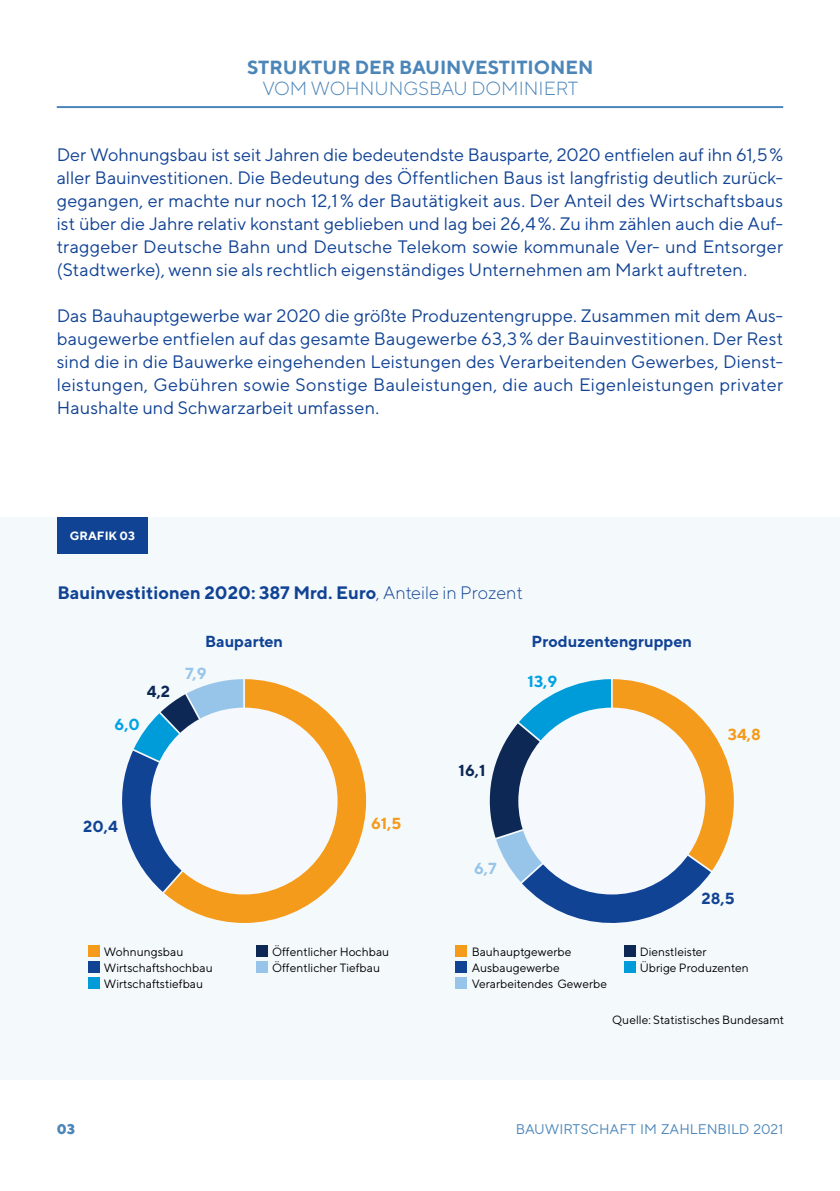
<style>
.page{position:relative;width:840px;height:1191px;background:#fff}
.page>*{position:absolute;margin:0;border:0;box-sizing:border-box;transform-origin:0 0}
.t1{font:700 19px "TT Norms";color:#4c86b9}
.t2{font:300 19px "TT Norms";color:#4c86b9}
.t3{font:18px/23px "TT Norms";letter-spacing:.005em;color:#114395;text-align:justify}
.t4{font:700 18px "TT Norms";color:#114395}
.t5{font:700 16px "TT Norms";color:#114395}
.t6{font:700 16px "TT Norms";color:#f59b1b}
.t7{font:700 16px "TT Norms";color:#00a2e4}
.t8{font:700 16px "TT Norms";color:#0e2855}
.t9{font:700 16px "TT Norms";color:#96c5e9}
.t10{font:14px "TT Norms";color:#4c86b9}
.t11{font:800 14px "TT Norms";color:#4c86b9}
.t12{font:12px/16px "TT Norms";color:#000}
.t13{font:700 12px "TT Norms";color:#fff}
.s1{font-weight:300}
</style>
<div class="page">
<div style="left:0;top:517px;width:839px;height:562px;background:#f4f9fc"></div>
<div style="left:57px;top:517px;width:90px;height:37px;background:#114395"></div>
<hr style="left:57px;top:106px;width:725px;height:2px;background:#4c86b9">
<div style="left:88px;top:945px;width:11px;height:12px;background:#f59b1b"></div>
<div style="left:88px;top:961px;width:11px;height:12px;background:#114395"></div>
<div style="left:88px;top:977px;width:11px;height:12px;background:#009cda"></div>
<div style="left:256px;top:945px;width:11px;height:12px;background:#0e2855"></div>
<div style="left:256px;top:961px;width:11px;height:12px;background:#96c5e9"></div>
<svg style="left:164px;top:679px;width:202px;height:244px;fill:#f59b1b"></svg>
<svg style="left:122px;top:679px;width:121px;height:213px"></svg>
<div style="left:150px;top:707px;width:187px;height:187px;background:#f5f9fd;border-radius:50%"></div>
<svg style="left:489px;top:679px;width:244px;height:244px"></svg>
<div style="left:518px;top:707px;width:187px;height:187px;background:#f5f9fd;border-radius:50%"></div>
<div style="left:455px;top:945px;width:12px;height:12px;background:#f59b1b"></div>
<div style="left:455px;top:961px;width:12px;height:12px;background:#114395"></div>
<div style="left:455px;top:977px;width:12px;height:12px;background:#96c5e9"></div>
<div style="left:623px;top:945px;width:11px;height:12px;background:#0e2855"></div>
<div style="left:623px;top:961px;width:11px;height:12px;background:#009cda"></div>
<p class="t1" style="left:247px;top:55px;width:347px">STRUKTUR DER BAUINVESTITIONEN</p>
<p class="t2" style="left:262px;top:77px;width:317px">VOM WOHNUNGSBAU DOMINIERT</p>
<p class="t3" style="left:57px;top:142px;width:727px">Der Wohnungsbau ist seit Jahren die bedeutendste Bausparte, 2020 entfielen auf ihn 61,5% aller Bauinvestitionen. Die Bedeutung des Öffentlichen Baus ist langfristig deutlich zurück&shy;gegangen, er machte nur noch 12,1% der Bautätigkeit aus. Der Anteil des Wirtschaftsbaus ist über die Jahre relativ konstant geblieben und lag bei 26,4%. Zu ihm zählen auch die Auf&shy;traggeber Deutsche Bahn und Deutsche Telekom sowie kommunale Ver- und Entsorger (Stadtwerke), wenn sie als rechtlich eigenständiges Unternehmen am Markt auftreten.</p>
<p class="t3" style="left:57px;top:304px;width:727px">Das Bauhauptgewerbe war 2020 die größte Produzentengruppe. Zusammen mit dem Aus&shy;baugewerbe entfielen auf das gesamte Baugewerbe 63,3% der Bauinvestitionen. Der Rest sind die in die Bauwerke eingehenden Leistungen des Verarbeitenden Gewerbes, Dienst&shy;leistungen, Gebühren sowie Sonstige Bauleistungen, die auch Eigenleistungen privater Haushalte und Schwarzarbeit umfassen.</p>
<p class="t13" style="left:70px;top:528px;width:67px">GRAFIK 03</p>
<p class="t4" style="left:57px;top:581px;width:467px">Bauinvestitionen 2020: 387 Mrd. Euro<span class="s1">, Anteile in Prozent</span></p>
<p class="t7" style="left:115px;top:714px;width:27px">6,0</p>
<p class="t8" style="left:147px;top:681px;width:25px">4,2</p>
<p class="t5" style="left:205px;top:631px;width:80px">Bauparten</p>
<p class="t5" style="left:531px;top:631px;width:162px">Produzentengruppen</p>
<p class="t9" style="left:185px;top:663px;width:23px">7,9</p>
<p class="t8" style="left:458px;top:760px;width:28px">16,1</p>
<p class="t7" style="left:527px;top:671px;width:31px">13,9</p>
<p class="t6" style="left:727px;top:724px;width:34px">34,8</p>
<p class="t5" style="left:83px;top:816px;width:36px">20,4</p>
<p class="t6" style="left:371px;top:814px;width:31px">61,5</p>
<p class="t9" style="left:474px;top:858px;width:24px">6,7</p>
<p class="t5" style="left:701px;top:888px;width:35px">28,5</p>
<p class="t12" style="left:104px;top:943px;width:110px">Wohnungsbau<br>Wirtschaftshochbau<br>Wirtschaftstiefbau</p>
<p class="t12" style="left:272px;top:943px;width:119px">Öffentlicher Hochbau<br>Öffentlicher Tiefbau</p>
<p class="t12" style="left:471px;top:943px;width:137px">Bauhauptgewerbe<br>Ausbaugewerbe<br>Verarbeitendes Gewerbe</p>
<p class="t12" style="left:639px;top:943px;width:110px">Dienstleister<br>Übrige Produzenten</p>
<p class="t12" style="left:612px;top:1011px;width:173px">Quelle: Statistisches Bundesamt</p>
<p class="t11" style="left:57px;top:1120px;width:20px">03</p>
<p class="t10" style="left:515px;top:1120px;width:269px">BAUWIRTSCHAFT IM ZAHLENBILD 2021</p>
</div>
